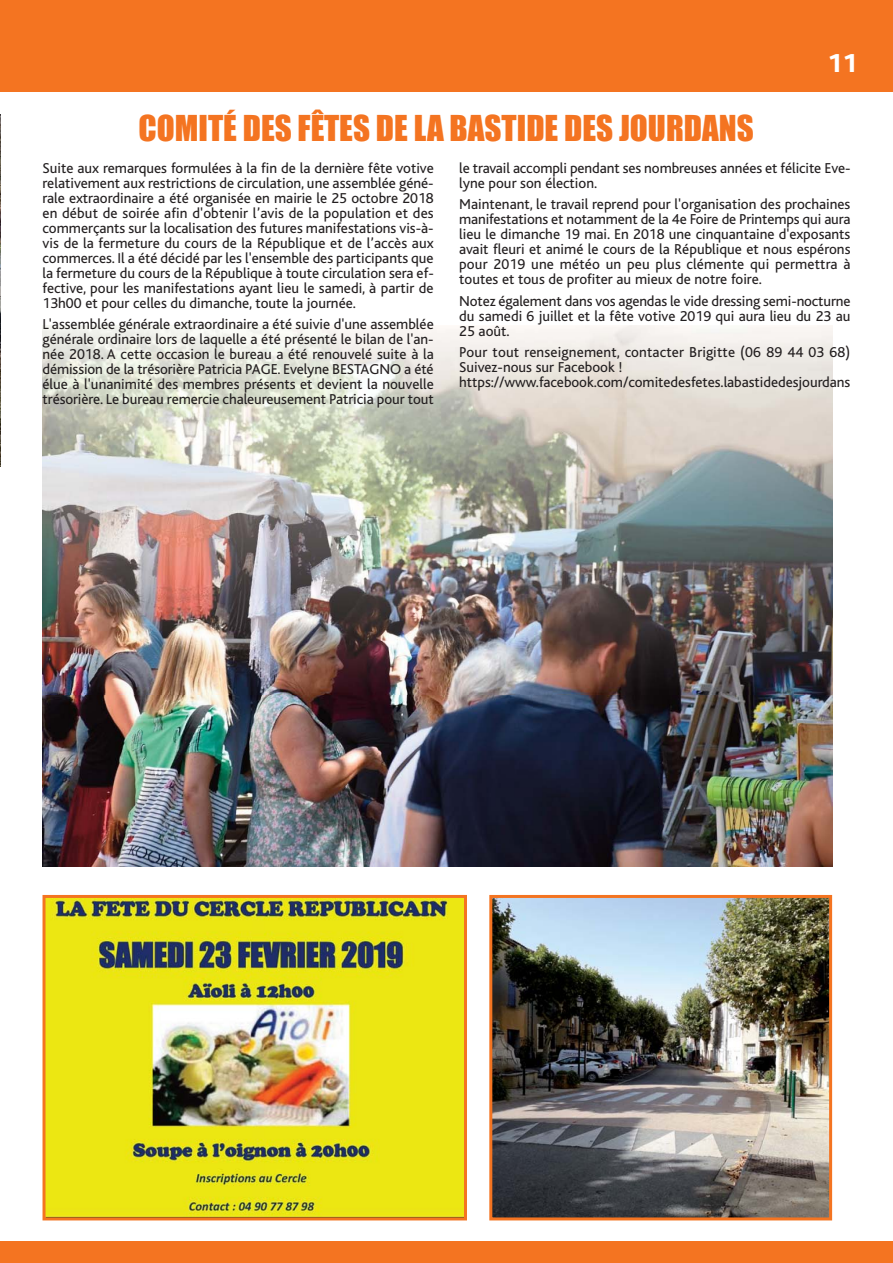
<style>
.page{position:relative;width:893px;height:1263px;background:#fff}
.page>*{position:absolute;margin:0;border:0;box-sizing:border-box;transform-origin:0 0}
.t1{font:33px "Impact";color:#f47421}
.t2{font:800 27px "Bliss";color:#fff}
.t3{font:15px/15px "Bliss";color:#231f20;text-align:justify}
</style>
<div class="page">
<img style="left:43px;top:694px;width:789px;height:173px">
<img style="left:43px;top:325px;width:790px;height:369px">
<div style="left:0;top:1242px;width:893px;height:21px;background:#f47421"></div>
<div style="left:0;top:0;width:893px;height:92px;background:#f47421"></div>
<img style="left:0;top:115px;width:1px;height:351px">
<img style="left:47px;top:899px;width:416px;height:317px">
<div style="left:43px;top:895px;width:424px;height:325px;border:3px solid #f47421"></div>
<img style="left:493px;top:899px;width:335px;height:317px">
<div style="left:489px;top:895px;width:343px;height:325px;border:3px solid #f47421"></div>
<h1 class="t1" style="left:139px;top:117px;width:617px">COMITÉ DES FÊTES DE LA BASTIDE DES JOURDANS</h1>
<h2 class="t2" style="left:827px;top:53px;width:32px">11</h2>
<p class="t3" style="left:43px;top:162px;width:393px">Suite aux remarques formulées à la fin de la dernière fête votive relativement aux restrictions de circulation, une assemblée géné&shy;rale extraordinaire a été organisée en mairie le 25 octobre 2018 en début de soirée afin d'obtenir l’avis de la population et des commerçants sur la localisation des futures manifestations vis-à&shy;vis de la fermeture du cours de la République et de l’accès aux commerces. Il a été décidé par les l'ensemble des participants que la fermeture du cours de la République à toute circulation sera ef&shy;fective, pour les manifestations ayant lieu le samedi, à partir de 13h00 et pour celles du dimanche, toute la journée.</p>
<p class="t3" style="left:43px;top:318px;width:393px">L'assemblée générale extraordinaire a été suivie d'une assemblée générale ordinaire lors de laquelle a été présenté le bilan de l'an&shy;née 2018. A cette occasion le bureau a été renouvelé suite à la démission de la trésorière Patricia PAGE. Evelyne BESTAGNO a été élue à l'unanimité des membres présents et devient la nouvelle trésorière. Le bureau remercie chaleureusement Patricia pour tout</p>
<p class="t3" style="left:459px;top:162px;width:393px">le travail accompli pendant ses nombreuses années et félicite Eve&shy;lyne pour son élection.</p>
<p class="t3" style="left:459px;top:198px;width:393px">Maintenant, le travail reprend pour l'organisation des prochaines manifestations et notamment de la 4e Foire de Printemps qui aura lieu le dimanche 19 mai. En 2018 une cinquantaine d'exposants avait fleuri et animé le cours de la République et nous espérons pour 2019 une météo un peu plus clémente qui permettra à toutes et tous de profiter au mieux de notre foire.</p>
<p class="t3" style="left:459px;top:295px;width:393px">Notez également dans vos agendas le vide dressing semi-nocturne du samedi 6 juillet et la fête votive 2019 qui aura lieu du 23 au 25 août.</p>
<p class="t3" style="left:459px;top:346px;width:393px;text-align:left">Pour tout renseignement, contacter Brigitte (06 89 44 03 68)<br>Suivez-nous sur Facebook ! https://www.facebook.com/comitedesfetes.labastidedesjourdans</p>
</div>
